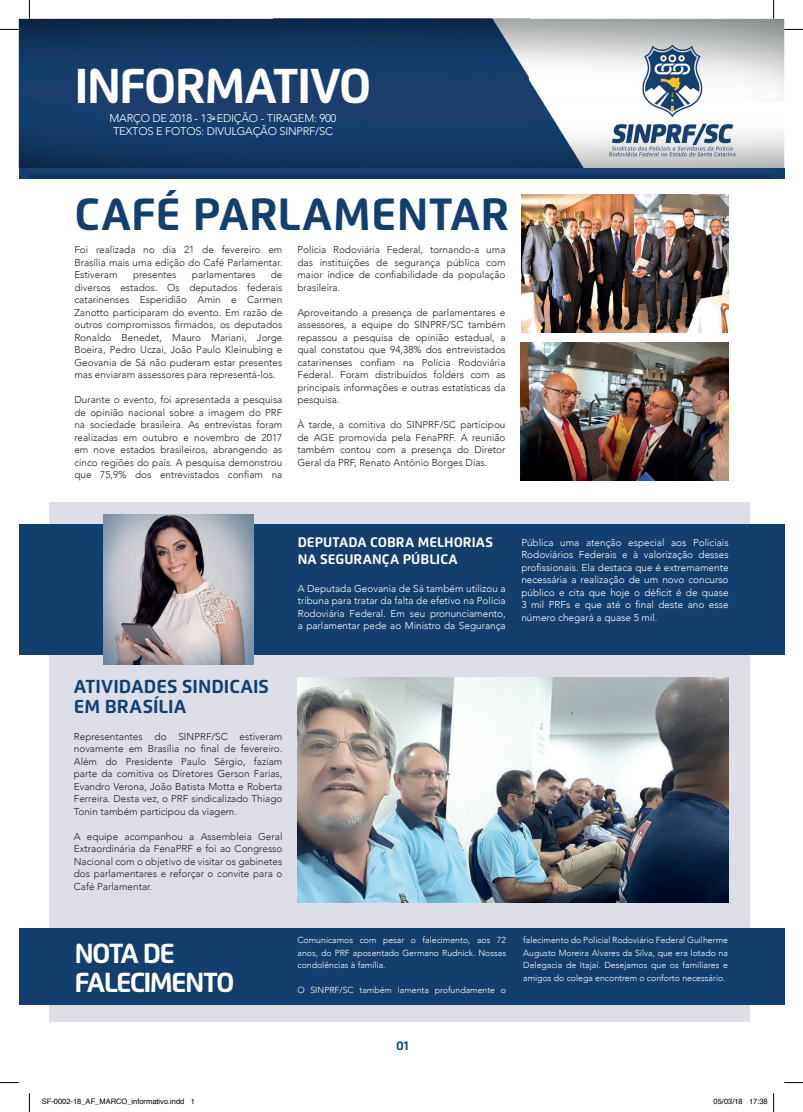
<style>
.page{position:relative;width:803px;height:1112px;background:#fff}
.page>*{position:absolute;margin:0;border:0;box-sizing:border-box;transform-origin:0 0}
.t1{font:700 48.75px "Flexo";letter-spacing:-.04em;color:#fff}
.t2{font:700 45px "Flexo";color:#133f6f}
.t3{font:700 27.5px/29px "Flexo";letter-spacing:-.06em;color:#fff}
.t4{font:700 18.75px/20px "Flexo";color:#133f6f}
.t5{font:700 13.75px/17.5px "Flexo";color:#fff}
.t6{font:700 12.5px "Flexo";color:#133f6f}
.t7{font:300 11.12px/12.5px "Avenir";letter-spacing:-.02em;color:#fff;text-align:center}
.t8{font:300 10px/12.5px "Avenir";color:#231f20;text-align:justify}
.t9{font:300 10px/12.5px "Avenir";color:#fff;text-align:justify}
.t10{font:300 8.75px/12.5px "Avenir";color:#fff;text-align:justify}
.t11{font:7.5px "Helvetica";color:#000}
</style>
<div class="page">
<div style="left:49px;top:502px;width:700px;height:518px;background:#dddee7"></div>
<img style="left:19px;top:19px;width:255px;height:149px">
<img style="left:274px;top:19px;width:510px;height:149px">
<svg style="left:19px;top:168px;width:765px;height:11px;background:#163a67"></svg>
<img style="left:521px;top:194px;width:207px;height:138px">
<img style="left:520px;top:342px;width:208px;height:138px">
<img style="left:297px;top:677px;width:431px;height:225px">
<div style="left:19px;top:928px;width:765px;height:76px;background:#133f6f"></div>
<div style="left:19px;top:524px;width:765px;height:130px;background:#133f6f"></div>
<img style="left:103px;top:514px;width:150px;height:150px">
<svg style="left:0;top:29px;width:19px;height:1px"></svg>
<svg style="left:784px;top:29px;width:19px;height:1px"></svg>
<svg style="left:0;top:1082px;width:19px;height:1px"></svg>
<svg style="left:784px;top:1082px;width:19px;height:1px"></svg>
<svg style="left:29px;top:0;width:1px;height:19px"></svg>
<svg style="left:29px;top:1093px;width:1px;height:18px"></svg>
<svg style="left:773px;top:0;width:1px;height:19px"></svg>
<svg style="left:773px;top:1093px;width:1px;height:18px"></svg>
<h1 class="t1" style="left:74px;top:56px;width:299px">INFORMATIVO</h1>
<p class="t7" style="left:110px;top:112px;width:228px">MARÇO DE 2018 - 13<sup>a</sup> EDIÇÃO - TIRAGEM: 900<br>TEXTOS E FOTOS: DIVULGAÇÃO SINPRF/SC</p>
<h2 class="t2" style="left:74px;top:186px;width:437px">CAFÉ PARLAMENTAR</h2>
<p class="t8" style="left:74px;top:243px;width:210px">Foi realizada no dia 21 de fevereiro em Brasília mais uma edição do Café Parlamentar.<br>Estiveram</p>
<p class="t8" style="left:74px;top:268px;width:210px;text-indent:196px">de diversos estados. Os deputados federais catarinenses Esperidião Amin e Carmen Zanotto participaram do evento. Em razão de outros compromissos firmados, os deputados Ronaldo Benedet, Mauro Mariani, Jorge Boeira, Pedro Uczai, João Paulo Kleinubing e Geovania de Sá não puderam estar presentes mas enviaram assessores para representá-los.</p>
<p class="t8" style="left:74px;top:393px;width:210px">Durante o evento, foi apresentada a pesquisa de opinião nacional sobre a imagem do PRF na sociedade brasileira. As entrevistas foram realizadas em outubro e novembro de 2017 em nove estados brasileiros, abrangendo as cinco regiões do país. A pesquisa demonstrou que 75,9% dos entrevistados confiam na</p>
<p class="t8" style="left:133px;top:268px;width:45px">presentes</p>
<p class="t8" style="left:192px;top:268px;width:65px">parlamentares</p>
<p class="t8" style="left:297px;top:243px;width:210px">Polícia Rodoviária Federal, tornando-a uma das instituições de segurança pública com maior índice de confiabilidade da população brasileira.</p>
<p class="t8" style="left:297px;top:306px;width:210px">Aproveitando a presença de parlamentares e assessores, a equipe do SINPRF/SC também repassou a pesquisa de opinião estadual, a qual constatou que 94,38% dos entrevistados catarinenses confiam na Polícia Rodoviária Federal. Foram distribuídos folders com as principais informações e outras estatísticas da pesquisa.</p>
<p class="t8" style="left:297px;top:418px;width:210px">À tarde, a comitiva do SINPRF/SC participou de AGE promovida pela FenaPRF. A reunião também contou com a presença do Diretor Geral da PRF, Renato Antônio Borges Dias.</p>
<h3 class="t5" style="left:298px;top:533px;width:197px">DEPUTADA COBRA MELHORIAS<br>NA SEGURANÇA PÚBLICA</h3>
<p class="t9" style="left:298px;top:581px;width:210px">A Deputada Geovania de Sá também utilizou a tribuna para tratar da falta de efetivo na Polícia Rodoviária Federal. Em seu pronunciamento, a parlamentar pede ao Ministro da Segurança</p>
<p class="t9" style="left:521px;top:536px;width:209px">Pública uma atenção especial aos Policiais Rodoviários Federais e à valorização desses profissionais. Ela destaca que é extremamente necessária a realização de um novo concurso público e cita que hoje o déficit é de quase 3 mil PRFs e que até o final deste ano esse número chegará a quase 5 mil.</p>
<h3 class="t4" style="left:74px;top:675px;width:197px">ATIVIDADES SINDICAIS<br>EM BRASÍLIA</h3>
<p class="t8" style="left:74px;top:729px;width:210px">Representantes do SINPRF/SC estiveram novamente em Brasília no final de fevereiro.<br>Além do Presidente Paulo Sérgio, faziam parte da comitiva os Diretores Gerson Farias, Evandro Verona, João Batista Motta e Roberta Ferreira. Desta vez, o PRF sindicalizado Thiago Tonin também participou da viagem.</p>
<p class="t8" style="left:74px;top:829px;width:210px">A equipe acompanhou a Assembleia Geral Extraordinária da FenaPRF e foi ao Congresso Nacional com o objetivo de visitar os gabinetes dos parlamentares e reforçar o convite para o Café Parlamentar.</p>
<h3 class="t3" style="left:74px;top:938px;width:162px">NOTA DE<br>FALECIMENTO</h3>
<p class="t10" style="left:297px;top:933px;width:210px">Comunicamos com pesar o falecimento, aos 72 anos, do PRF aposentado Germano Rudnick. Nossas condolências à família.</p>
<p class="t10" style="left:297px;top:983px;width:210px">O SINPRF/SC também lamenta profundamente o</p>
<p class="t10" style="left:523px;top:933px;width:206px">falecimento do Policial Rodoviário Federal Guilherme Augusto Moreira Alvares da Silva, que era lotado na Delegacia de Itajaí. Desejamos que os familiares e amigos do colega encontrem o conforto necessário.</p>
<p class="t6" style="left:396px;top:1037px;width:14px">01</p>
<p class="t11" style="left:42px;top:1095px;width:154px">SF-0002-18_AF_MARCO_informativo.indd 1</p>
<p class="t11" style="left:713px;top:1095px;width:56px">05/03/18 17:38</p>
</div>
